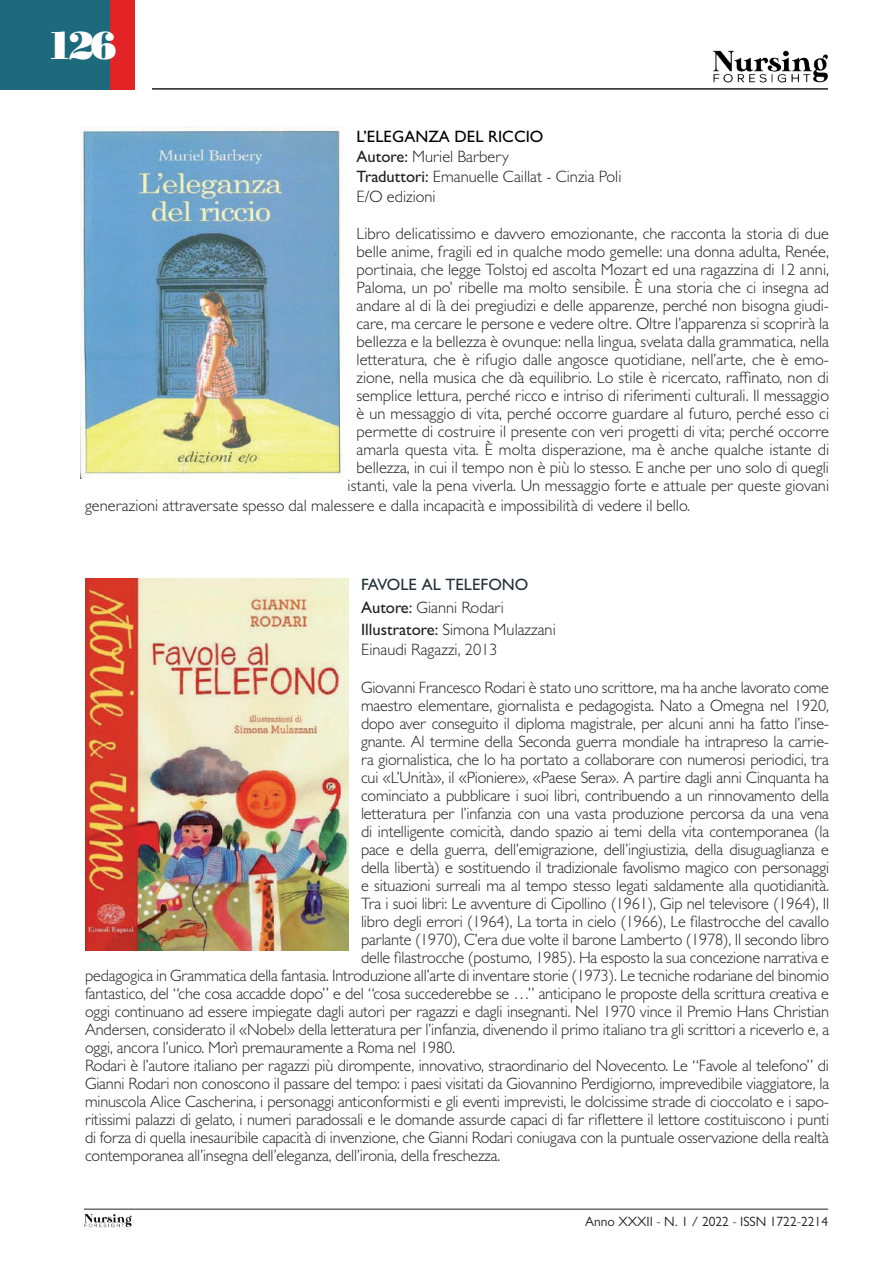
<style>
.page{position:relative;width:893px;height:1263px;background:#fff}
.page>*{position:absolute;margin:0;border:0;box-sizing:border-box;transform-origin:0 0}
.t1{font:39px "Bodoni Poster";color:#fff}
.t2{font:300 16.5px/18px "Gill Sans";letter-spacing:-.01em;color:#231f20}
.t3{font:13.5px "Gill Sans";color:#231f20}
.s1{font-weight:500;color:#000}
.s2{font-weight:500}
.s3{font-weight:500;color:#203038}
</style>
<div class="page">
<hr style="left:152px;top:88px;width:676px;height:2px;background:#231f20">
<hr style="left:84px;top:1209px;width:744px;height:1px;background:#231f20">
<img style="left:712px;top:50px;width:116px;height:33px">
<img style="left:84px;top:1213px;width:48px;height:15px">
<div style="left:0;top:0;width:122px;height:90px;background:#1c6a7b"></div>
<div style="left:110px;top:0;width:25px;height:90px;background:#e22426"></div>
<img style="left:81px;top:127px;width:263px;height:351px">
<img style="left:85px;top:578px;width:264px;height:372px">
<h1 class="t1" style="left:47px;top:22px;width:72px">126</h1>
<p class="t2" style="left:357px;top:126px;width:266px;line-height:19.8px"><span class="s1">L’ELEGANZA DEL RICCIO<br></span><span class="s2">Autore:</span> Muriel Barbery<br><span class="s2">Traduttori:</span> Emanuelle Caillat - Cinzia Poli<br>E/O edizioni</p>
<p class="t2" style="left:348px;top:225px;width:483px;text-align:center">Libro delicatissimo e davvero emozionante, che racconta la storia di due belle anime, fragili ed in qualche modo gemelle: una donna adulta, Renée, portinaia, che legge Tolstoj ed ascolta Mozart ed una ragazzina di 12 anni, Paloma, un po’ ribelle ma molto sensibile. È una storia che ci insegna ad andare al di là dei pregiudizi e delle apparenze, perché non bisogna giudi&shy;care, ma cercare le persone e vedere oltre. Oltre l’apparenza si scoprirà la bellezza e la bellezza è ovunque: nella lingua, svelata dalla grammatica, nella letteratura, che è rifugio dalle angosce quotidiane, nell’arte, che è emo&shy;zione, nella musica che dà equilibrio. Lo stile è ricercato, raffinato, non di semplice lettura, perché ricco e intriso di riferimenti culturali. Il messaggio è un messaggio di vita, perché occorre guardare al futuro, perché esso ci permette di costruire il presente con veri progetti di vita; perché occorre amarla questa vita. È molta disperazione, ma è anche qualche istante di bellezza, in cui il tempo non è più lo stesso. E anche per uno solo di quegli istanti, vale la pena viverla. Un messaggio forte e attuale per queste giovani</p>
<p class="t2" style="left:85px;top:496px;width:607px">generazioni attraversate spesso dal malessere e dalla incapacità e impossibilità di vedere il bello.</p>
<p class="t2" style="left:361px;top:573px;width:196px;line-height:22.5px"><span class="s3">FAVOLE AL TELEFONO<br></span><span class="s2">Autore:</span> Gianni Rodari<br><span class="s2">Illustratore:</span> Simona Mulazzani</p>
<p class="t2" style="left:361px;top:640px;width:138px">Einaudi Ragazzi, 2013</p>
<p class="t2" style="left:361px;top:678px;width:469px">Giovanni Francesco Rodari è stato uno scrittore, ma ha anche lavorato come</p>
<p class="t2" style="left:361px;top:696px;width:469px">maestro elementare, giornalista e pedagogista. Nato a Omegna nel 1920,</p>
<p class="t2" style="left:361px;top:714px;width:469px">dopo aver conseguito il diploma magistrale, per alcuni anni ha fatto l’inse-</p>
<p class="t2" style="left:361px;top:732px;width:469px">gnante. Al termine della Seconda guerra mondiale ha intrapreso la carrie-</p>
<p class="t2" style="left:361px;top:750px;width:469px">ra giornalistica, che lo ha portato a collaborare con numerosi periodici, tra</p>
<p class="t2" style="left:361px;top:768px;width:470px">cui «L’Unità», il «Pioniere», «Paese Sera». A partire dagli anni Cinquanta ha</p>
<p class="t2" style="left:361px;top:786px;width:470px">cominciato a pubblicare i suoi libri, contribuendo a un rinnovamento della</p>
<p class="t2" style="left:361px;top:804px;width:469px">letteratura per l’infanzia con una vasta produzione percorsa da una vena</p>
<p class="t2" style="left:361px;top:822px;width:470px">di intelligente comicità, dando spazio ai temi della vita contemporanea (la</p>
<p class="t2" style="left:361px;top:840px;width:470px">pace e della guerra, dell’emigrazione, dell’ingiustizia, della disuguaglianza e</p>
<p class="t2" style="left:361px;top:858px;width:469px">della libertà) e sostituendo il tradizionale favolismo magico con personaggi</p>
<p class="t2" style="left:361px;top:876px;width:470px">e situazioni surreali ma al tempo stesso legati saldamente alla quotidianità.</p>
<p class="t2" style="left:361px;top:894px;width:469px">Tra i suoi libri: Le avventure di Cipollino (1961), Gip nel televisore (1964), Il</p>
<p class="t2" style="left:361px;top:912px;width:469px">libro degli errori (1964), La torta in cielo (1966), Le filastrocche del cavallo</p>
<p class="t2" style="left:361px;top:930px;width:469px">parlante (1970), C’era due volte il barone Lamberto (1978), Il secondo libro</p>
<p class="t2" style="left:361px;top:948px;width:470px">delle filastrocche (postumo, 1985). Ha esposto la sua concezione narrativa e</p>
<p class="t2" style="left:85px;top:966px;width:745px">pedagogica in Grammatica della fantasia. Introduzione all’arte di inventare storie (1973). Le tecniche rodariane del binomio</p>
<p class="t2" style="left:85px;top:984px;width:745px">fantastico, del “che cosa accadde dopo” e del “cosa succederebbe se …” anticipano le proposte della scrittura creativa e</p>
<p class="t2" style="left:85px;top:1002px;width:746px">oggi continuano ad essere impiegate dagli autori per ragazzi e dagli insegnanti. Nel 1970 vince il Premio Hans Christian</p>
<p class="t2" style="left:85px;top:1020px;width:746px">Andersen, considerato il «Nobel» della letteratura per l’infanzia, divenendo il primo italiano tra gli scrittori a riceverlo e, a</p>
<p class="t2" style="left:85px;top:1038px;width:371px">oggi, ancora l’unico. Morì premauramente a Roma nel 1980.</p>
<p class="t2" style="left:85px;top:1056px;width:745px">Rodari è l’autore italiano per ragazzi più dirompente, innovativo, straordinario del Novecento. Le “Favole al telefono” di</p>
<p class="t2" style="left:85px;top:1074px;width:746px">Gianni Rodari non conoscono il passare del tempo: i paesi visitati da Giovannino Perdigiorno, imprevedibile viaggiatore, la</p>
<p class="t2" style="left:85px;top:1092px;width:745px">minuscola Alice Cascherina, i personaggi anticonformisti e gli eventi imprevisti, le dolcissime strade di cioccolato e i sapo-</p>
<p class="t2" style="left:85px;top:1110px;width:746px">ritissimi palazzi di gelato, i numeri paradossali e le domande assurde capaci di far riflettere il lettore costituiscono i punti</p>
<p class="t2" style="left:85px;top:1128px;width:745px">di forza di quella inesauribile capacità di invenzione, che Gianni Rodari coniugava con la puntuale osservazione della realtà</p>
<p class="t2" style="left:85px;top:1146px;width:417px">contemporanea all’insegna dell’eleganza, dell’ironia, della freschezza.</p>
<p class="t3" style="left:585px;top:1214px;width:244px">Anno XXXII - N. 1 / 2022 - ISSN 1722-2214</p>
</div>
